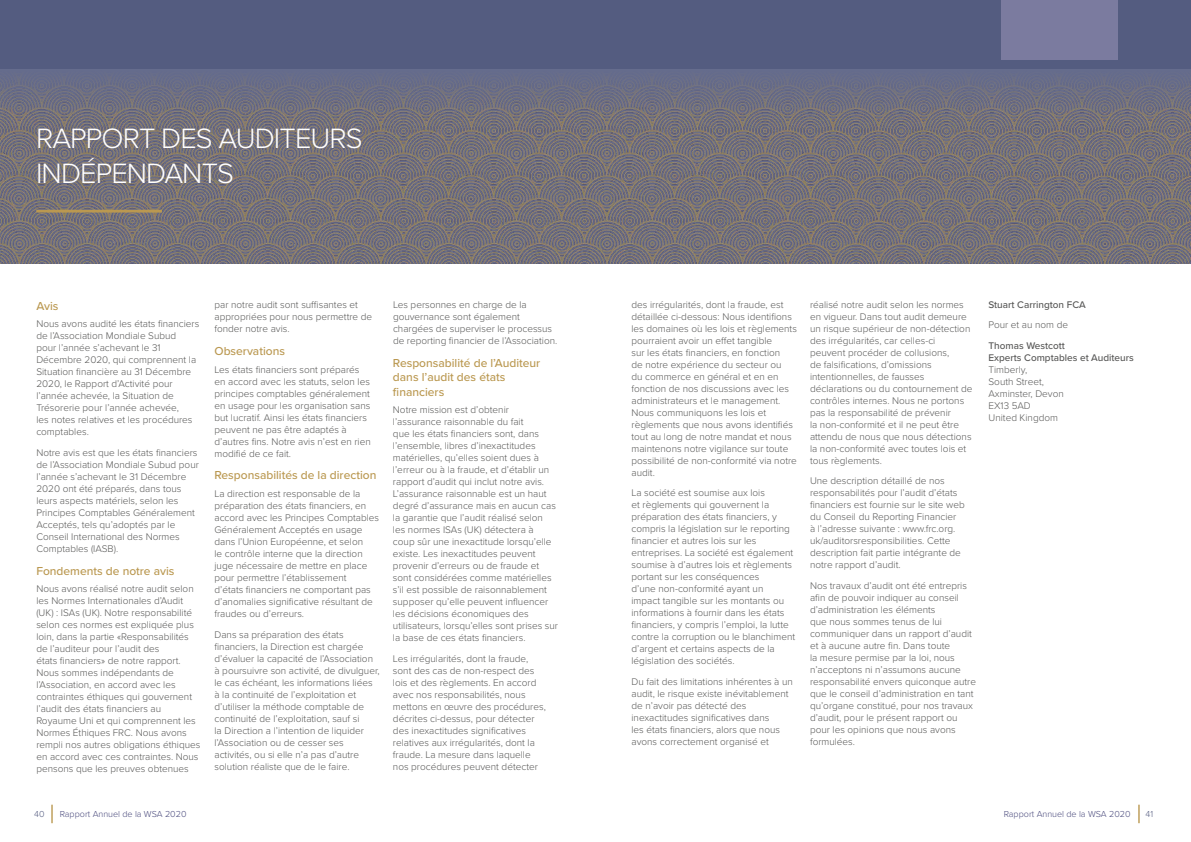
<style>
.page{position:relative;width:1191px;height:842px;background:#fff}
.page>*{position:absolute;margin:0;border:0;box-sizing:border-box;transform-origin:0 0}
.t1{font:300 100.6px "Proxima Nova";color:#fff}
.t2{font:300 40px "Proxima Nova";color:#fff}
.t3{font:300 29px/34.8px "Proxima Nova";letter-spacing:-.03em;color:#fff}
.t4{font:500 12px/14.4px "Proxima Nova";color:#ba9850}
.t5{font:300 10px/12px "Proxima Nova";color:#575756}
.t6{font:500 10px/12px "Proxima Nova";color:#575756}
.t7{font:300 9px "Proxima Nova";color:#4a4a7c}
.t8{font:300 9px "Proxima Nova";color:#545c80}
</style>
<div class="page">
<div style="left:0;top:0;width:1191px;height:69px;background:#545c80"></div>
<svg style="left:51px;top:805px;width:2px;height:18px"></svg>
<svg style="left:1138px;top:805px;width:1px;height:18px"></svg>
<div style="left:1001px;top:0;width:117px;height:60px;background:#7b7b9f"></div>
<img style="left:0;top:69px;width:1191px;height:195px">
<hr style="left:36px;top:210px;width:126px;height:3px;background:#ba9850">
<h1 class="t1" style="left:36px;top:83px;width:32px">1</h1>
<h2 class="t2" style="left:145px;top:109px;width:96px">MAIN</h2>
<h3 class="t3" style="left:36px;top:120px;width:328px">RAPPORT DES AUDITEURS<br>INDÉPENDANTS</h3>
<h2 class="t2" style="left:145px;top:148px;width:171px">HEADING</h2>
<p class="t4" style="left:36px;top:298px;width:24px">Avis</p>
<p class="t5" style="left:36px;top:317px;width:164px">Nous avons audité les états financiers de l’Association Mondiale Subud<br>pour l’année s’achevant le 31<br>Décembre 2020, qui comprennent la<br>Situation financière au 31 Décembre<br>2020, le Rapport d’Activité pour l’année achevée, la Situation de<br>Trésorerie pour l’année achevée,<br>les notes relatives et les procédures comptables.</p>
<p class="t5" style="left:36px;top:446px;width:164px">Notre avis est que les états financiers de l’Association Mondiale Subud pour l’année s’achevant le 31 Décembre 2020 ont été préparés, dans tous leurs aspects matériels, selon les Principes Comptables Généralement Acceptés, tels qu’adoptés par le Conseil International des Normes Comptables (IASB).</p>
<p class="t4" style="left:36px;top:563px;width:140px">Fondements de notre avis</p>
<p class="t5" style="left:36px;top:582px;width:166px">Nous avons réalisé notre audit selon les Normes Internationales d’Audit (UK) : ISAs (UK). Notre responsabilité selon ces normes est expliquée plus loin, dans la partie «Responsabilités de l’auditeur pour l’audit des<br>états financiers» de notre rapport.<br>Nous sommes indépendants de l’Association, en accord avec les contraintes éthiques qui gouvernent l’audit des états financiers au Royaume Uni et qui comprennent les Normes Éthiques FRC. Nous avons rempli nos autres obligations éthiques en accord avec ces contraintes. Nous pensons que les preuves obtenues</p>
<p class="t5" style="left:214px;top:298px;width:159px">par notre audit sont suffisantes et appropriées pour nous permettre de fonder notre avis.</p>
<p class="t4" style="left:214px;top:343px;width:72px">Observations</p>
<p class="t5" style="left:214px;top:363px;width:158px">Les états financiers sont préparés en accord avec les statuts, selon les principes comptables généralement en usage pour les organisation sans but lucratif. Ainsi les états financiers peuvent ne pas être adaptés à d’autres fins. Notre avis n’est en rien modifié de ce fait.</p>
<p class="t4" style="left:214px;top:468px;width:163px">Responsabilités de la direction</p>
<p class="t5" style="left:214px;top:487px;width:166px">La direction est responsable de la préparation des états financiers, en accord avec les Principes Comptables Généralement Acceptés en usage dans l’Union Européenne, et selon<br>le contrôle interne que la direction juge nécessaire de mettre en place pour permettre l’établissement<br>d’états financiers ne comportant pas d’anomalies significative résultant de fraudes ou d’erreurs.</p>
<p class="t5" style="left:214px;top:628px;width:167px">Dans sa préparation des états financiers, la Direction est chargée d’évaluer la capacité de l’Association à poursuivre son activité, de divulguer, le cas échéant, les informations liées à la continuité de l’exploitation et d’utiliser la méthode comptable de continuité de l’exploitation, sauf si<br>la Direction a l’intention de liquider l’Association ou de cesser ses activités, ou si elle n’a pas d’autre solution réaliste que de le faire.</p>
<p class="t5" style="left:393px;top:298px;width:166px">Les personnes en charge de la gouvernance sont également chargées de superviser le processus de reporting financier de l’Association.</p>
<p class="t4" style="left:393px;top:355px;width:149px">Responsabilité de l’Auditeur dans l’audit des états financiers</p>
<p class="t5" style="left:393px;top:403px;width:167px">Notre mission est d’obtenir l’assurance raisonnable du fait<br>que les états financiers sont, dans l’ensemble, libres d’inexactitudes matérielles, qu’elles soient dues à l’erreur ou à la fraude, et d’établir un rapport d’audit qui inclut notre avis.<br>L’assurance raisonnable est un haut degré d’assurance mais en aucun cas la garantie que l’audit réalisé selon<br>les normes ISAs (UK) détectera à<br>coup sûr une inexactitude lorsqu’elle existe. Les inexactitudes peuvent provenir d’erreurs ou de fraude et sont considérées comme matérielles s’il est possible de raisonnablement supposer qu’elle peuvent influencer les décisions économiques des utilisateurs, lorsqu’elles sont prises sur la base de ces états financiers.</p>
<p class="t5" style="left:393px;top:652px;width:154px">Les irrégularités, dont la fraude, sont des cas de non-respect des lois et des règlements. En accord avec nos responsabilités, nous mettons en œuvre des procédures, décrites ci-dessus, pour détecter des inexactitudes significatives relatives aux irrégularités, dont la fraude. La mesure dans laquelle nos procédures peuvent détecter</p>
<p class="t5" style="left:631px;top:298px;width:167px">des irrégularités, dont la fraude, est détaillée ci-dessous: Nous identifions les domaines où les lois et règlements pourraient avoir un effet tangible<br>sur les états financiers, en fonction<br>de notre expérience du secteur ou<br>du commerce en général et en en fonction de nos discussions avec les administrateurs et le management.<br>Nous communiquons les lois et règlements que nous avons identifiés tout au long de notre mandat et nous maintenons notre vigilance sur toute possibilité de non-conformité via notre audit.</p>
<p class="t5" style="left:631px;top:487px;width:165px">La société est soumise aux lois<br>et règlements qui gouvernent la préparation des états financiers, y compris la législation sur le reporting financier et autres lois sur les entreprises. La société est également soumise à d’autres lois et règlements portant sur les conséquences<br>d’une non-conformité ayant un<br>impact tangible sur les montants ou informations à fournir dans les états financiers, y compris l’emploi, la lutte contre la corruption ou le blanchiment d’argent et certains aspects de la législation des sociétés.</p>
<p class="t5" style="left:631px;top:675px;width:163px">Du fait des limitations inhérentes à un audit, le risque existe inévitablement de n’avoir pas détecté des inexactitudes significatives dans<br>les états financiers, alors que nous avons correctement organisé et</p>
<p class="t5" style="left:810px;top:298px;width:164px">réalisé notre audit selon les normes en vigueur. Dans tout audit demeure un risque supérieur de non-détection des irrégularités, car celles-ci peuvent procéder de collusions,<br>de falsifications, d’omissions intentionnelles, de fausses déclarations ou du contournement de contrôles internes. Nous ne portons pas la responsabilité de prévenir<br>la non-conformité et il ne peut être attendu de nous que nous détections la non-conformité avec toutes lois et tous règlements.</p>
<p class="t5" style="left:810px;top:475px;width:156px">Une description détaillé de nos responsabilités pour l’audit d’états financiers est fournie sur le site web du Conseil du Reporting Financier<br>à l’adresse suivante : www.frc.org. uk/auditorsresponsibilities. Cette description fait partie intégrante de notre rapport d’audit.</p>
<p class="t5" style="left:810px;top:579px;width:167px">Nos travaux d’audit ont été entrepris afin de pouvoir indiquer au conseil d’administration les éléments<br>que nous sommes tenus de lui communiquer dans un rapport d’audit et à aucune autre fin. Dans toute<br>la mesure permise par la loi, nous n’acceptons ni n’assumons aucune responsabilité envers quiconque autre que le conseil d’administration en tant qu’organe constitué, pour nos travaux d’audit, pour le présent rapport ou pour les opinions que nous avons formulées.</p>
<p class="t6" style="left:988px;top:298px;width:99px">Stuart Carrington FCA</p>
<p class="t5" style="left:988px;top:318px;width:81px">Pour et au nom de</p>
<p class="t6" style="left:988px;top:339px;width:147px">Thomas Westcott<br>Experts Comptables et Auditeurs</p>
<p class="t5" style="left:988px;top:363px;width:77px">Timberly,<br>South Street,<br>Axminster, Devon<br>EX13 5AD<br>United Kingdom</p>
<p class="t8" style="left:34px;top:807px;width:12px">40</p>
<p class="t7" style="left:60px;top:807px;width:128px">Rapport Annuel de la WSA 2020</p>
<p class="t7" style="left:1003px;top:807px;width:128px">Rapport Annuel de la WSA 2020</p>
<p class="t8" style="left:1145px;top:807px;width:9px">41</p>
</div>
